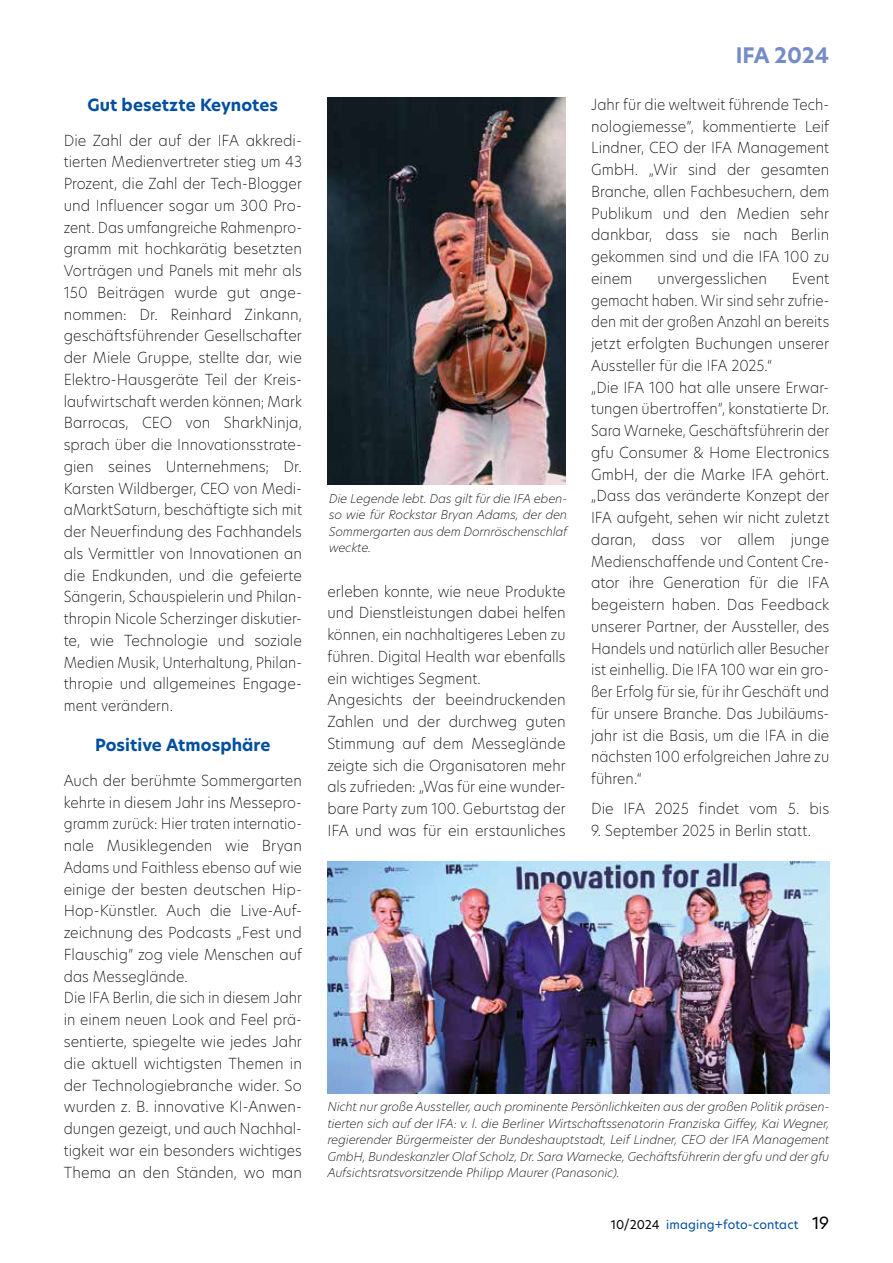
<style>
.page{position:relative;width:893px;height:1263px;background:#fff}
.page>*{position:absolute;margin:0;border:0;box-sizing:border-box;transform-origin:0 0}
.t1{font:700 21px "New Hero";letter-spacing:-.005em;color:#758cc6}
.t2{font:700 16.5px "New Hero";letter-spacing:.005em;color:#004f9f}
.t3{font:200 15px/21.8px "New Hero";letter-spacing:.005em;color:#000}
.t4{font:200 15px/21.8px "New Hero";letter-spacing:.005em;color:#000;scale:.96 1}
.t5{font:200 15px/21.8px "New Hero";letter-spacing:.005em;color:#000;text-align:justify;scale:.95 1}
.t6{font:italic 200 12px/16.5px "New Hero";color:#000;text-align:justify}
.t7{font:12px "New Hero";letter-spacing:.005em;color:#004f9f}
.s1{color:#000}
.s2{font-size:16.5px;color:#000}
</style>
<div class="page">
<img style="left:327px;top:98px;width:239px;height:387px">
<img style="left:327px;top:861px;width:502px;height:233px">
<p class="t2" style="left:88px;top:94px;width:192px">Gut besetzte Keynotes</p>
<p class="t3" style="left:64px;top:129px;width:240px">Die Zahl der auf der IFA akkredi&shy;tierten Medienvertreter stieg um 43<br>Prozent, die Zahl der Tech-Blogger und Influencer sogar um 300 Pro&shy;zent. Das umfangreiche Rahmenpro&shy;gramm mit hochkarätig besetzten Vorträgen und Panels mit mehr als 150 Beiträgen wurde gut ange&shy;nommen: Dr. Reinhard Zinkann, geschäftsführender Gesellschafter der Miele Gruppe, stellte dar, wie Elektro-Hausgeräte Teil der Kreis&shy;laufwirtschaft werden können; Mark Barrocas, CEO von SharkNinja, sprach über die Innovationsstrate&shy;gien seines Unternehmens; Dr.<br>Karsten Wildberger, CEO von Medi&shy;aMarktSaturn, beschäftigte sich mit der Neuerfindung des Fachhandels als Vermittler von Innovationen an die Endkunden, und die gefeierte Sängerin, Schauspielerin und Philan&shy;thropin Nicole Scherzinger diskutier&shy;te, wie Technologie und soziale Medien Musik, Unterhaltung, Philan&shy;thropie und allgemeines Engage&shy;ment verändern.</p>
<p class="t2" style="left:95px;top:734px;width:177px">Positive Atmosphäre</p>
<p class="t3" style="left:64px;top:769px;width:240px">Auch der berühmte Sommergarten kehrte in diesem Jahr ins Messepro&shy;gramm zurück: Hier traten internatio&shy;nale Musiklegenden wie Bryan Adams und Faithless ebenso auf wie einige der besten deutschen Hip-Hop-Künstler. Auch die Live-Auf&shy;zeichnung des Podcasts „Fest und Flauschig” zog viele Menschen auf das Messeglände.<br>Die IFA Berlin, die sich in diesem Jahr in einem neuen Look and Feel prä&shy;sentierte, spiegelte wie jedes Jahr die aktuell wichtigsten Themen in der Technologiebranche wider. So wurden z. B. innovative KI-Anwen&shy;dungen gezeigt, und auch Nachhal&shy;tigkeit war ein besonders wichtiges Thema an den Ständen, wo man</p>
<p class="t6" style="left:329px;top:490px;width:240px">Die Legende lebt. Das gilt für die IFA eben&shy;so wie für Rockstar Bryan Adams, der den Sommergarten aus dem Dornröschenschlaf weckte.</p>
<p class="t4" style="left:327px;top:580px;width:250px">erleben konnte, wie neue Produkte und Dienstleistungen dabei helfen können, ein nachhaltigeres Leben zu führen. Digital Health war ebenfalls ein wichtiges Segment.<br>Angesichts der beeindruckenden Zahlen und der durchweg guten Stimmung auf dem Messeglände zeigte sich die Organisatoren mehr als zufrieden: „Was für eine wunder&shy;bare Party zum 100. Geburtstag der IFA und was für ein erstaunliches</p>
<h1 class="t1" style="left:736px;top:41px;width:95px">IFA 2024</h1>
<p class="t5" style="left:591px;top:93px;width:252px">Jahr für die weltweit führende Tech&shy;nologiemesse”, kommentierte Leif Lindner, CEO der IFA Management GmbH. „Wir sind der gesamten Branche, allen Fachbesuchern, dem Publikum und den Medien sehr dankbar, dass sie nach Berlin gekommen sind und die IFA 100 zu einem</p>
<p class="t3" style="left:657px;top:267px;width:111px">unvergesslichen</p>
<p class="t3" style="left:591px;top:267px;width:240px;text-indent:201px">Event gemacht haben. Wir sind sehr zufrie&shy;den mit der großen Anzahl an bereits jetzt erfolgten Buchungen unserer<br>Aussteller für die IFA 2025.“<br>„Die IFA 100 hat alle unsere Erwar&shy;tungen übertroffen”, konstatierte Dr.<br>Sara Warneke, Geschäftsführerin der gfu Consumer &amp; Home Electronics<br>GmbH, der die Marke IFA gehört. „Dass das veränderte Konzept der<br>IFA aufgeht, sehen wir nicht zuletzt daran, dass vor allem junge<br>Medienschaffende und Content Cre&shy;ator ihre Generation für die IFA begeistern haben. Das Feedback unserer Partner, der Aussteller, des<br>Handels und natürlich aller Besucher ist einhellig. Die IFA 100 war ein gro&shy;ßer Erfolg für sie, für ihr Geschäft und für unsere Branche. Das Jubiläums&shy;jahr ist die Basis, um die IFA in die nächsten 100 erfolgreichen Jahre zu führen.“</p>
<p class="t3" style="left:591px;top:797px;width:240px">Die IFA 2025 findet vom 5. bis</p>
<p class="t5" style="left:591px;top:819px;width:233px">9. September 2025 in Berlin statt.</p>
<p class="t6" style="left:327px;top:1098px;width:504px">Nicht nur große Aussteller, auch prominente Persönlichkeiten aus der großen Politik präsen&shy;tierten sich auf der IFA: v. l. die Berliner Wirtschaftssenatorin Franziska Giffey, Kai Wegner, regierender Bürgermeister der Bundeshauptstadt, Leif Lindner, CEO der IFA Management GmbH, Bundeskanzler Olaf Scholz, Dr. Sara Warnecke, Gechäftsführerin der gfu und der gfu Aufsichtsratsvorsitzende Philipp Maurer (Panasonic).</p>
<p class="t7" style="left:611px;top:1217px;width:220px"><span class="s1">10/2024</span> imaging+foto-contact <span class="s2">19</span></p>
</div>
